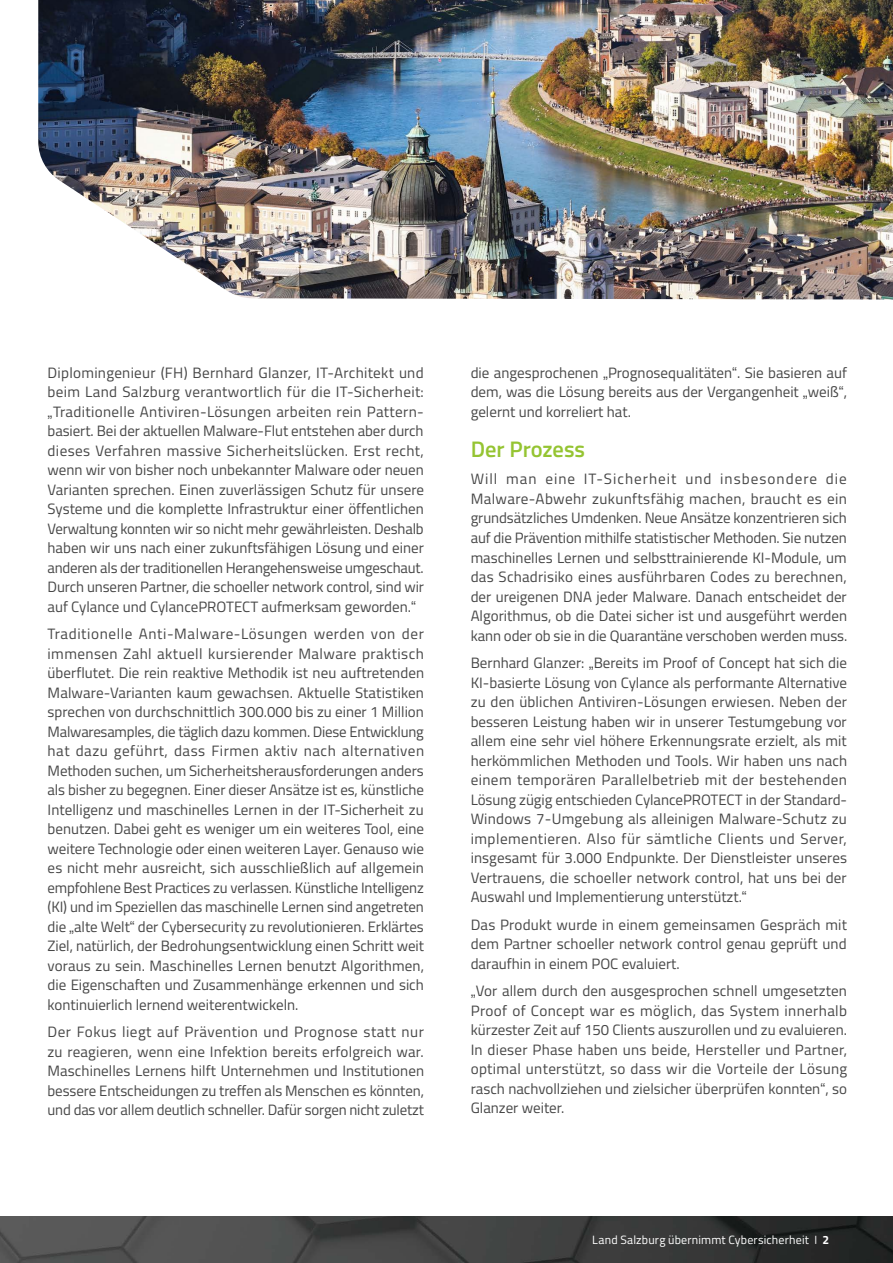
<style>
.page{position:relative;width:893px;height:1263px;background:#fff}
.page>*{position:absolute;margin:0;border:0;box-sizing:border-box;transform-origin:0 0}
.t1{font:600 22.5px "Titillium";letter-spacing:-.005em;color:#95c432}
.t2{font:15px/19.5px "Titillium";color:#474747;text-align:justify}
.t3{font:12px "Titillium";letter-spacing:.015em;color:#fff}
.s1{font-family:"Arial"}
.s2{font-weight:700}
</style>
<div class="page">
<img style="left:0;top:1216px;width:893px;height:47px">
<img style="left:38px;top:0;width:855px;height:300px">
<p class="t2" style="left:48px;top:362px;width:378px">Diplomingenieur (FH) Bernhard Glanzer, IT-Architekt und beim Land Salzburg verantwortlich für die IT-Sicherheit: <span class="s1">„</span>Traditionelle Antiviren-Lösungen arbeiten rein Pattern&shy;basiert. Bei der aktuellen Malware-Flut entstehen aber durch dieses Verfahren massive Sicherheitslücken. Erst recht, wenn wir von bisher noch unbekannter Malware oder neuen Varianten sprechen. Einen zuverlässigen Schutz für unsere Systeme und die komplette Infrastruktur einer öffentlichen Verwaltung konnten wir so nicht mehr gewährleisten. Deshalb haben wir uns nach einer zukunftsfähigen Lösung und einer anderen als der traditionellen Herangehensweise umgeschaut.<br>Durch unseren Partner, die schoeller network control, sind wir auf Cylance und CylancePROTECT aufmerksam geworden.<span class="s1">“</span></p>
<p class="t2" style="left:48px;top:624px;width:378px">Traditionelle Anti-Malware-Lösungen werden von der immensen Zahl aktuell kursierender Malware praktisch überflutet. Die rein reaktive Methodik ist neu auftretenden Malware-Varianten kaum gewachsen. Aktuelle Statistiken sprechen von durchschnittlich 300.000 bis zu einer 1 Million Malwaresamples, die täglich dazu kommen. Diese Entwicklung hat dazu geführt, dass Firmen aktiv nach alternativen Methoden suchen, um Sicherheitsherausforderungen anders als bisher zu begegnen. Einer dieser Ansätze ist es, künstliche Intelligenz und maschinelles Lernen in der IT-Sicherheit zu benutzen. Dabei geht es weniger um ein weiteres Tool, eine weitere Technologie oder einen weiteren Layer. Genauso wie es nicht mehr ausreicht, sich ausschließlich auf allgemein empfohlene Best Practices zu verlassen. Künstliche Intelligenz (KI) und im Speziellen das maschinelle Lernen sind angetreten die <span class="s1">„</span>alte Welt<span class="s1">“</span> der Cybersecurity zu revolutionieren. Erklärtes Ziel, natürlich, der Bedrohungsentwicklung einen Schritt weit voraus zu sein. Maschinelles Lernen benutzt Algorithmen, die Eigenschaften und Zusammenhänge erkennen und sich kontinuierlich lernend weiterentwickeln.</p>
<p class="t2" style="left:48px;top:1022px;width:378px">Der Fokus liegt auf Prävention und Prognose statt nur zu reagieren, wenn eine Infektion bereits erfolgreich war.<br>Maschinelles Lernens hilft Unternehmen und Institutionen bessere Entscheidungen zu treffen als Menschen es könnten, und das vor allem deutlich schneller. Dafür sorgen nicht zuletzt</p>
<p class="t2" style="left:471px;top:362px;width:378px">die angesprochenen <span class="s1">„</span>Prognosequalitäten<span class="s1">“</span>. Sie basieren auf dem, was die Lösung bereits aus der Vergangenheit <span class="s1">„</span>weiß<span class="s1">“</span>, gelernt und korreliert hat.</p>
<h1 class="t1" style="left:471px;top:432px;width:116px">Der Prozess</h1>
<p class="t2" style="left:471px;top:469px;width:378px">Will man eine IT-Sicherheit und insbesondere die Malware-Abwehr zukunftsfähig machen, braucht es ein grundsätzliches Umdenken. Neue Ansätze konzentrieren sich auf die Prävention mithilfe statistischer Methoden. Sie nutzen maschinelles Lernen und selbsttrainierende KI-Module, um das Schadrisiko eines ausführbaren Codes zu berechnen, der ureigenen DNA jeder Malware. Danach entscheidet der Algorithmus, ob die Datei sicher ist und ausgeführt werden kann oder ob sie in die Quarantäne verschoben werden muss.</p>
<p class="t2" style="left:471px;top:652px;width:378px">Bernhard Glanzer: <span class="s1">„</span>Bereits im Proof of Concept hat sich die KI-basierte Lösung von Cylance als performante Alternative zu den üblichen Antiviren-Lösungen erwiesen. Neben der besseren Leistung haben wir in unserer Testumgebung vor allem eine sehr viel höhere Erkennungsrate erzielt, als mit herkömmlichen Methoden und Tools. Wir haben uns nach einem temporären Parallelbetrieb mit der bestehenden Lösung zügig entschieden CylancePROTECT in der Standard-Windows 7-Umgebung als alleinigen Malware-Schutz zu implementieren. Also für sämtliche Clients und Server, insgesamt für 3.000 Endpunkte. Der Dienstleister unseres Vertrauens, die schoeller network control, hat uns bei der Auswahl und Implementierung unterstützt.<span class="s1">“</span></p>
<p class="t2" style="left:471px;top:914px;width:378px">Das Produkt wurde in einem gemeinsamen Gespräch mit dem Partner schoeller network control genau geprüft und daraufhin in einem POC evaluiert.</p>
<p class="t2" style="left:471px;top:981px;width:378px"><span class="s1">„</span>Vor allem durch den ausgesprochen schnell umgesetzten Proof of Concept war es möglich, das System innerhalb kürzester Zeit auf 150 Clients auszurollen und zu evaluieren.<br>In dieser Phase haben uns beide, Hersteller und Partner, optimal unterstützt, so dass wir die Vorteile der Lösung rasch nachvollziehen und zielsicher überprüfen konnten<span class="s1">“</span>, so Glanzer weiter.</p>
<p class="t3" style="left:592px;top:1231px;width:238px">Land Salzburg übernimmt Cybersicherheit <sup>|</sup> <span class="s2">2</span></p>
</div>
